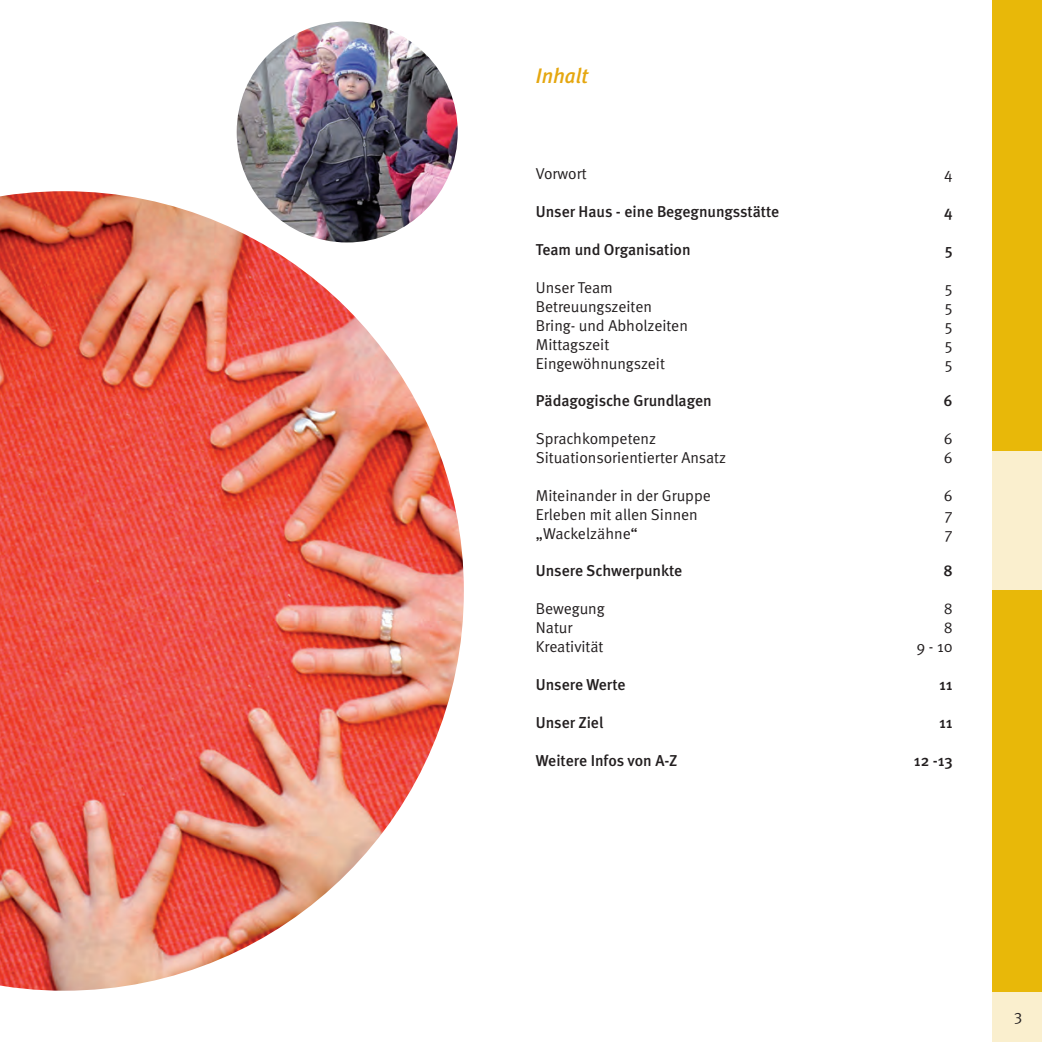
<style>
.page{position:relative;width:1042px;height:1042px;background:#fff}
.page>*{position:absolute;margin:0;border:0;box-sizing:border-box;transform-origin:0 0}
.t1{font:italic 500 21px "Meta";color:#e5a710}
.t2{font:15.75px "Meta Normal";color:#231f20}
.t3{font:500 15.75px "Meta";color:#231f20}
</style>
<div class="page">
<div style="left:992px;top:0;width:50px;height:1042px;background:#e8b809"></div>
<div style="left:992px;top:451px;width:50px;height:139px;background:#faefce"></div>
<div style="left:992px;top:992px;width:50px;height:50px;background:#faefce"></div>
<img style="left:0;top:191px;width:464px;height:799px">
<img style="left:237px;top:21px;width:221px;height:221px;border-radius:50%">
<h1 class="t1" style="left:536px;top:68px;width:53px">Inhalt</h1>
<p class="t2" style="left:536px;top:169px;width:52px">Vorwort</p>
<p class="t2" style="left:944px;top:169px;width:10px">4</p>
<p class="t3" style="left:536px;top:206px;width:245px">Unser Haus - eine Begegnungsstätte</p>
<p class="t3" style="left:944px;top:206px;width:10px">4</p>
<p class="t3" style="left:536px;top:244px;width:156px">Team und Organisation</p>
<p class="t3" style="left:944px;top:244px;width:10px">5</p>
<p class="t2" style="left:536px;top:282px;width:78px">Unser Team</p>
<p class="t2" style="left:945px;top:282px;width:9px">5</p>
<p class="t2" style="left:536px;top:301px;width:118px">Betreuungszeiten</p>
<p class="t2" style="left:945px;top:301px;width:9px">5</p>
<p class="t2" style="left:536px;top:320px;width:154px">Bring- und Abholzeiten</p>
<p class="t2" style="left:945px;top:320px;width:9px">5</p>
<p class="t2" style="left:536px;top:339px;width:75px">Mittagszeit</p>
<p class="t2" style="left:945px;top:339px;width:9px">5</p>
<p class="t2" style="left:536px;top:358px;width:131px">Eingewöhnungszeit</p>
<p class="t2" style="left:945px;top:358px;width:9px">5</p>
<p class="t3" style="left:536px;top:395px;width:177px">Pädagogische Grundlagen</p>
<p class="t3" style="left:943px;top:395px;width:11px">6</p>
<p class="t2" style="left:536px;top:433px;width:122px">Sprachkompetenz</p>
<p class="t2" style="left:944px;top:433px;width:10px">6</p>
<p class="t2" style="left:536px;top:452px;width:192px">Situationsorientierter Ansatz</p>
<p class="t2" style="left:944px;top:452px;width:10px">6</p>
<p class="t2" style="left:536px;top:490px;width:176px">Miteinander in der Gruppe</p>
<p class="t2" style="left:944px;top:490px;width:10px">6</p>
<p class="t2" style="left:536px;top:509px;width:164px">Erleben mit allen Sinnen</p>
<p class="t2" style="left:945px;top:509px;width:9px">7</p>
<p class="t2" style="left:536px;top:528px;width:103px">„Wackelzähne“</p>
<p class="t2" style="left:945px;top:528px;width:9px">7</p>
<p class="t3" style="left:536px;top:565px;width:148px">Unsere Schwerpunkte</p>
<p class="t3" style="left:943px;top:565px;width:11px">8</p>
<p class="t2" style="left:536px;top:603px;width:70px">Bewegung</p>
<p class="t2" style="left:944px;top:603px;width:10px">8</p>
<p class="t2" style="left:536px;top:622px;width:38px">Natur</p>
<p class="t2" style="left:944px;top:622px;width:10px">8</p>
<p class="t2" style="left:536px;top:641px;width:69px">Kreativität</p>
<p class="t2" style="left:916px;top:641px;width:38px">9-10</p>
<p class="t3" style="left:536px;top:679px;width:91px">Unsere Werte</p>
<p class="t3" style="left:939px;top:679px;width:15px">11</p>
<p class="t3" style="left:536px;top:717px;width:69px">Unser Ziel</p>
<p class="t3" style="left:939px;top:717px;width:15px">11</p>
<p class="t3" style="left:536px;top:754px;width:143px">Weitere Infos von A-Z</p>
<p class="t3" style="left:914px;top:754px;width:40px">12 -13</p>
<p class="t2" style="left:1014px;top:1010px;width:10px">3</p>
</div>
